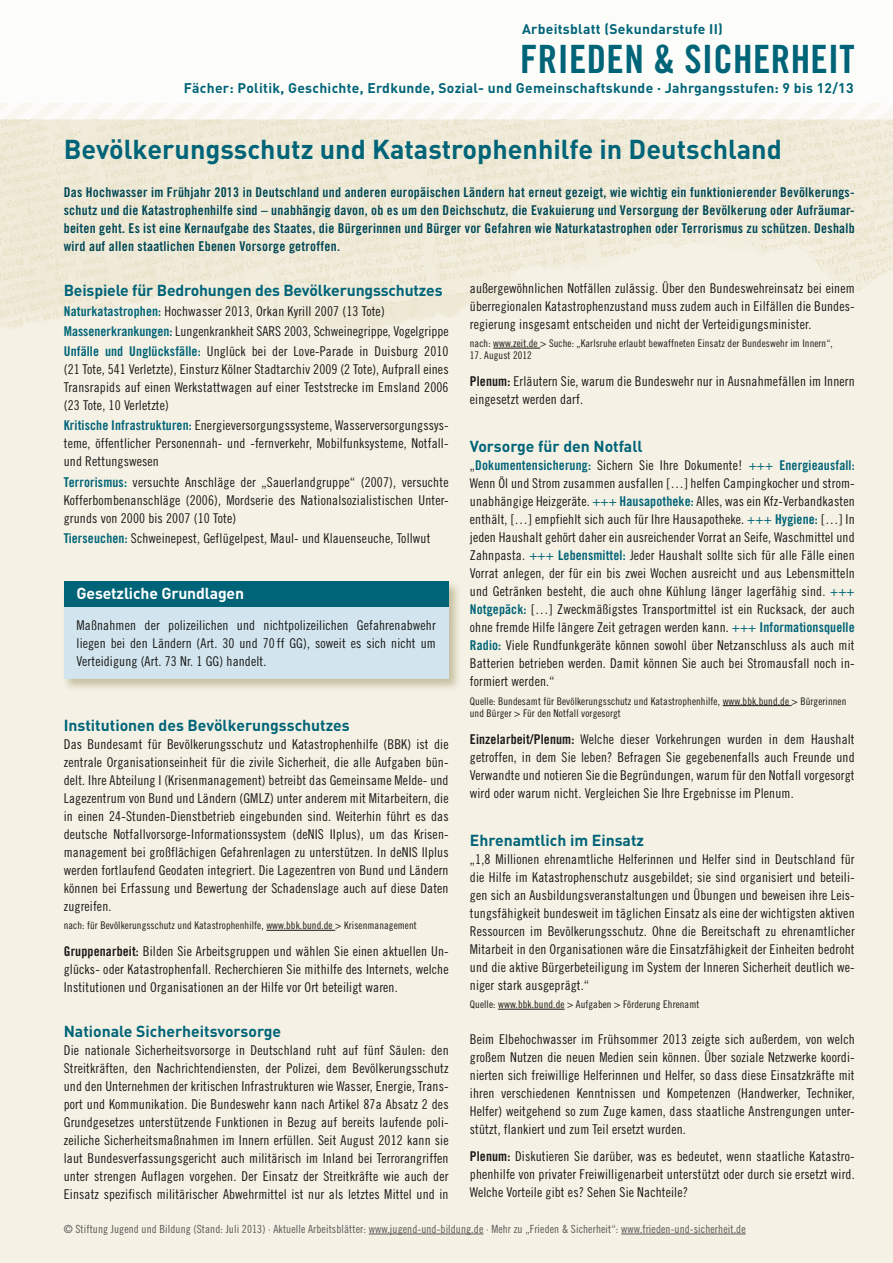
<style>
.page{position:relative;width:893px;height:1263px;background:#f5f1e4}
.page>*{position:absolute;margin:0;border:0;box-sizing:border-box;transform-origin:0 0}
.t1{font:39px "Trade Gothic LT Std Bd Cn 20";letter-spacing:.01em;color:#006478}
.Überschrift_1{font:700 27px "DIN";color:#006478}
.Überschrift_2{font:700 15.75px "DIN";color:#006478}
.Überschrift_2-2{font:700 15.75px "DIN";letter-spacing:-.01em;color:#fff}
.t2{font:700 13.8px "DIN";letter-spacing:.02em;color:#006478}
.Grundtext_ohne_Einzu{font:13.5px/18px "Trade Gothic LT Std Cn 18";letter-spacing:.01em;color:#1a1918;text-align:justify}
.Text_Einführung{font:13.5px/18px "Trade Gothic LT Std Bd Cn 20";letter-spacing:.02em;color:#004856;text-align:justify}
.Fusszeile{font:11.25px "Trade Gothic LT Std Cn 18";letter-spacing:.01em;color:#575757}
.Quellenangabe{font:10.5px/12px "Trade Gothic LT Std Cn 18";letter-spacing:.01em;color:#1a1918}
.s1{font-family:"Trade Gothic LT Std Bd Cn 20";color:#006478}
.s2{font-family:"Trade Gothic LT Std Bd Cn 20"}
.s3{color:#006478}
</style>
<div class="page">
<hr style="left:369px;top:1234px;width:114px;height:1px;background:#575757">
<hr style="left:621px;top:1234px;width:125px;height:1px;background:#575757">
<div style="left:0;top:0;width:893px;height:119px;background:#fbfbf7"></div>
<div style="left:0;top:0;width:893px;height:102px;background:#fff"></div>
<img style="left:0;top:119px;width:893px;height:230px">
<hr style="left:493px;top:348px;width:47px;height:1px;background:#1a1918">
<hr style="left:723px;top:705px;width:69px;height:1px;background:#1a1918">
<hr style="left:498px;top:1009px;width:67px;height:1px;background:#1a1918">
<hr style="left:266px;top:930px;width:69px;height:1px;background:#1a1918">
<div style="left:62px;top:580px;width:399px;height:111px;background:#71682a;opacity:.35"></div>
<div style="left:64px;top:607px;width:385px;height:71px;background:#d2e5ee"></div>
<div style="left:64px;top:581px;width:385px;height:26px;background:#006478"></div>
<p class="t2" style="left:522px;top:20px;width:202px">Arbeitsblatt (Sekundarstufe II)</p>
<h1 class="t1" style="left:520px;top:35px;width:336px">FRIEDEN &amp; SICHERHEIT</h1>
<p class="t2" style="left:184px;top:79px;width:671px">Fächer: Politik, Geschichte, Erdkunde, Sozial- und Gemeinschaftskunde · Jahrgangsstufen: 9 bis 12/13</p>
<h1 class="Überschrift_1" style="left:64px;top:131px;width:720px">Bevölkerungsschutz und Katastrophenhilfe in Deutschland</h1>
<p class="Text_Einführung" style="left:64px;top:183px;width:792px">Das Hochwasser im Frühjahr 2013 in Deutschland und anderen europäischen Ländern hat erneut gezeigt, wie wichtig ein funktionierender Bevölkerungs&shy;schutz und die Katastrophenhilfe sind – unabhängig davon, ob es um den Deichschutz, die Evakuierung und Versorgung der Bevölkerung oder Aufräumar&shy;beiten geht. Es ist eine Kernaufgabe des Staates, die Bürgerinnen und Bürger vor Gefahren wie Naturkatastrophen oder Terrorismus zu schützen. Deshalb wird auf allen staatlichen Ebenen Vorsorge getroffen.</p>
<h2 class="Überschrift_2" style="left:64px;top:280px;width:380px">Beispiele für Bedrohungen des Bevölkerungsschutzes</h2>
<p class="Grundtext_ohne_Einzu" style="left:64px;top:302px;width:322px"><span class="s1">Naturkatastrophen:</span> Hochwasser 2013, Orkan Kyrill 2007 (13 Tote)</p>
<p class="Grundtext_ohne_Einzu" style="left:64px;top:322px;width:386px"><span class="s1">Massenerkrankungen:</span> Lungenkrankheit SARS 2003, Schweinegrippe, Vogelgrippe</p>
<p class="Grundtext_ohne_Einzu" style="left:64px;top:342px;width:386px"><span class="s1">Unfälle und Unglücksfälle:</span> Unglück bei der Love-Parade in Duisburg 2010 (21 Tote, 541 Verletzte), Einsturz Kölner Stadtarchiv 2009 (2 Tote), Aufprall eines Transrapids auf einen Werkstattwagen auf einer Teststrecke im Emsland 2006 (23 Tote, 10 Verletzte)</p>
<p class="Grundtext_ohne_Einzu" style="left:64px;top:416px;width:386px"><span class="s1">Kritische Infrastrukturen:</span> Energieversorgungssysteme, Wasserversorgungssys&shy;teme, öffentlicher Personennah- und -fernverkehr, Mobilfunksysteme, Notfall&shy;und Rettungswesen</p>
<p class="Grundtext_ohne_Einzu" style="left:64px;top:473px;width:386px"><span class="s1">Terrorismus:</span> versuchte Anschläge der „Sauerlandgruppe“ (2007), versuchte Kofferbombenanschläge (2006), Mordserie des Nationalsozialistischen Unter&shy;grunds von 2000 bis 2007 (10 Tote)</p>
<p class="Grundtext_ohne_Einzu" style="left:64px;top:529px;width:368px"><span class="s1">Tierseuchen:</span> Schweinepest, Geflügelpest, Maul- und Klauenseuche, Tollwut</p>
<h2 class="Überschrift_2-2" style="left:77px;top:583px;width:169px">Gesetzliche Grundlagen</h2>
<p class="Grundtext_ohne_Einzu" style="left:77px;top:616px;width:361px">Maßnahmen der polizeilichen und nichtpolizeilichen Gefahrenabwehr liegen bei den Ländern (Art. 30 und 70 ff GG), soweit es sich nicht um Verteidigung (Art. 73 Nr. 1 GG) handelt.</p>
<h2 class="Überschrift_2" style="left:64px;top:715px;width:287px">Institutionen des Bevölkerungsschutzes</h2>
<p class="Grundtext_ohne_Einzu" style="left:64px;top:735px;width:386px">Das Bundesamt für Bevölkerungsschutz und Katastrophenhilfe (BBK) ist die zentrale Organisationseinheit für die zivile Sicherheit, die alle Aufgaben bün&shy;delt. Ihre Abteilung I (Krisenmanagement) betreibt das Gemeinsame Melde- und Lagezentrum von Bund und Ländern (GMLZ) unter anderem mit Mitarbeitern, die in einen 24-Stunden-Dienstbetrieb eingebunden sind. Weiterhin führt es das deutsche Notfallvorsorge-Informationssystem (deNIS IIplus), um das Krisen&shy;management bei großflächigen Gefahrenlagen zu unterstützen. In deNIS IIplus werden fortlaufend Geodaten integriert. Die Lagezentren von Bund und Ländern können bei Erfassung und Bewertung der Schadenslage auch auf diese Daten zugreifen.</p>
<p class="Quellenangabe" style="left:64px;top:919px;width:355px">nach: für Bevölkerungsschutz und Katastrophenhilfe, www.bbk.bund.de &gt; Krisenmanagement</p>
<p class="Grundtext_ohne_Einzu" style="left:64px;top:942px;width:386px"><span class="s2">Gruppenarbeit:</span> Bilden Sie Arbeitsgruppen und wählen Sie einen aktuellen Un&shy;glücks- oder Katastrophenfall. Recherchieren Sie mithilfe des Internets, welche Institutionen und Organisationen an der Hilfe vor Ort beteiligt waren.</p>
<h2 class="Überschrift_2" style="left:64px;top:1021px;width:219px">Nationale Sicherheitsvorsorge</h2>
<p class="Grundtext_ohne_Einzu" style="left:64px;top:1041px;width:386px">Die nationale Sicherheitsvorsorge in Deutschland ruht auf fünf Säulen: den Streitkräften, den Nachrichtendiensten, der Polizei, dem Bevölkerungsschutz und den Unternehmen der kritischen Infrastrukturen wie Wasser, Energie, Trans&shy;port und Kommunikation. Die Bundeswehr kann nach Artikel 87a Absatz 2 des Grundgesetzes unterstützende Funktionen in Bezug auf bereits laufende poli&shy;zeiliche Sicherheitsmaßnahmen im Innern erfüllen. Seit August 2012 kann sie laut Bundesverfassungsgericht auch militärisch im Inland bei Terrorangriffen unter strengen Auflagen vorgehen. Der Einsatz der Streitkräfte wie auch der Einsatz spezifisch militärischer Abwehrmittel ist nur als letztes Mittel und in</p>
<p class="Grundtext_ohne_Einzu" style="left:470px;top:279px;width:386px">außergewöhnlichen Notfällen zulässig. Über den Bundeswehreinsatz bei einem überregionalen Katastrophenzustand muss zudem auch in Eilfällen die Bundes&shy;regierung insgesamt entscheiden und nicht der Verteidigungsminister.</p>
<p class="Quellenangabe" style="left:470px;top:337px;width:365px">nach: www.zeit.de &gt; Suche: „Karlsruhe erlaubt bewaffneten Einsatz der Bundeswehr im Innern“,</p>
<p class="Quellenangabe" style="left:470px;top:349px;width:64px">17. August 2012</p>
<p class="Grundtext_ohne_Einzu" style="left:470px;top:372px;width:386px"><span class="s2">Plenum:</span> Erläutern Sie, warum die Bundeswehr nur in Ausnahmefällen im Innern eingesetzt werden darf.</p>
<h2 class="Überschrift_2" style="left:470px;top:436px;width:174px">Vorsorge für den Notfall</h2>
<p class="Grundtext_ohne_Einzu" style="left:470px;top:456px;width:386px">„<span class="s1">Dokumentensicherung:</span> Sichern Sie Ihre Dokumente! <span class="s3">+++</span> <span class="s1">Energieausfall:<br></span>Wenn Öl und Strom zusammen ausfallen […] helfen Campingkocher und strom&shy;unabhängige Heizgeräte. <span class="s3">+++</span> <span class="s1">Hausapotheke:</span> Alles, was ein Kfz-Verbandkasten enthält, […] empfiehlt sich auch für Ihre Hausapotheke. <span class="s3">+++</span> <span class="s1">Hygiene:</span> […] In jeden Haushalt gehört daher ein ausreichender Vorrat an Seife, Waschmittel und Zahnpasta. <span class="s3">+++</span> <span class="s1">Lebensmittel:</span> Jeder Haushalt sollte sich für alle Fälle einen Vorrat anlegen, der für ein bis zwei Wochen ausreicht und aus Lebensmitteln und Getränken besteht, die auch ohne Kühlung länger lagerfähig sind. <span class="s3">+++ </span><span class="s1">Notgepäck:</span> […] Zweckmäßigstes Transportmittel ist ein Rucksack, der auch ohne fremde Hilfe längere Zeit getragen werden kann. <span class="s3">+++</span> <span class="s1">Informationsquelle Radio:</span> Viele Rundfunkgeräte können sowohl über Netzanschluss als auch mit Batterien betrieben werden. Damit können Sie auch bei Stromausfall noch in&shy;formiert werden.“</p>
<p class="Quellenangabe" style="left:470px;top:695px;width:378px">Quelle: Bundesamt für Bevölkerungsschutz und Katastrophenhilfe, www.bbk.bund.de &gt; Bürgerinnen und Bürger &gt; Für den Notfall vorgesorgt</p>
<p class="Grundtext_ohne_Einzu" style="left:470px;top:730px;width:386px"><span class="s2">Einzelarbeit/Plenum:</span> Welche dieser Vorkehrungen wurden in dem Haushalt getroffen, in dem Sie leben? Befragen Sie gegebenenfalls auch Freunde und Verwandte und notieren Sie die Begründungen, warum für den Notfall vorgesorgt wird oder warum nicht. Vergleichen Sie Ihre Ergebnisse im Plenum.</p>
<h2 class="Überschrift_2" style="left:470px;top:830px;width:176px">Ehrenamtlich im Einsatz</h2>
<p class="Grundtext_ohne_Einzu" style="left:470px;top:850px;width:386px">„1,8 Millionen ehrenamtliche Helferinnen und Helfer sind in Deutschland für die Hilfe im Katastrophenschutz ausgebildet; sie sind organisiert und beteili&shy;gen sich an Ausbildungsveranstaltungen und Übungen und beweisen ihre Leis&shy;tungsfähigkeit bundesweit im täglichen Einsatz als eine der wichtigsten aktiven Ressourcen im Bevölkerungsschutz. Ohne die Bereitschaft zu ehrenamtlicher Mitarbeit in den Organisationen wäre die Einsatzfähigkeit der Einheiten bedroht und die aktive Bürgerbeteiligung im System der Inneren Sicherheit deutlich we&shy;niger stark ausgeprägt.“</p>
<p class="Quellenangabe" style="left:470px;top:998px;width:231px">Quelle: www.bbk.bund.de &gt; Aufgaben &gt; Förderung Ehrenamt</p>
<p class="Grundtext_ohne_Einzu" style="left:470px;top:1030px;width:386px">Beim Elbehochwasser im Frühsommer 2013 zeigte sich außerdem, von welch großem Nutzen die neuen Medien sein können. Über soziale Netzwerke koordi&shy;nierten sich freiwillige Helferinnen und Helfer, so dass diese Einsatzkräfte mit ihren verschiedenen Kenntnissen und Kompetenzen (Handwerker, Techniker, Helfer) weitgehend so zum Zuge kamen, dass staatliche Anstrengungen unter&shy;stützt, flankiert und zum Teil ersetzt wurden.</p>
<p class="Grundtext_ohne_Einzu" style="left:470px;top:1147px;width:386px"><span class="s2">Plenum:</span> Diskutieren Sie darüber, was es bedeutet, wenn staatliche Katastro&shy;phenhilfe von privater Freiwilligenarbeit unterstützt oder durch sie ersetzt wird.<br>Welche Vorteile gibt es? Sehen Sie Nachteile?</p>
<p class="Fusszeile" style="left:64px;top:1222px;width:683px">© Stiftung Jugend und Bildung (Stand: Juli 2013) · Aktuelle Arbeitsblätter: www.jugend-und-bildung.de · Mehr zu „Frieden &amp; Sicherheit“: www.frieden-und-sicherheit.de</p>
</div>
